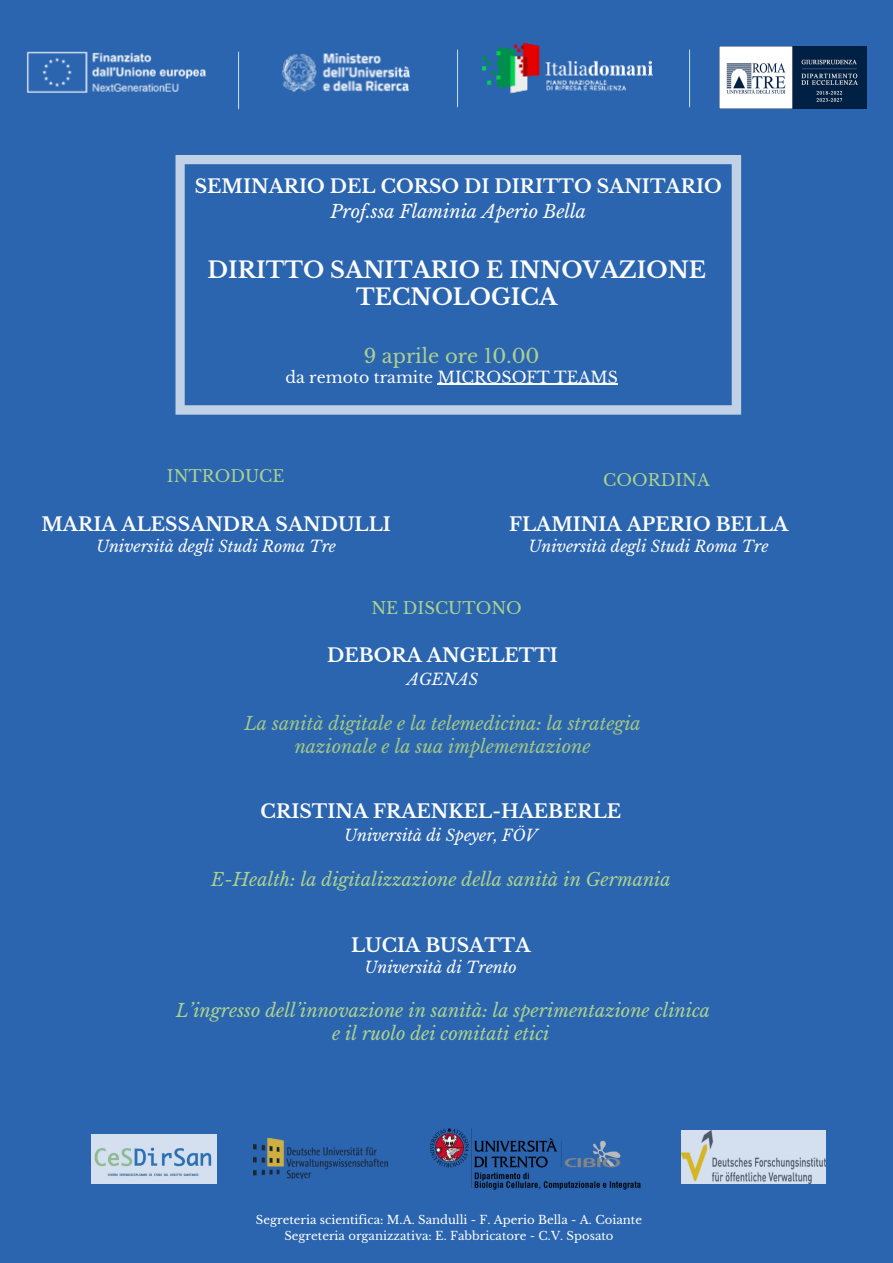
<style>
.page{position:relative;width:893px;height:1263px;background:#2b65af}
.page>*{position:absolute;margin:0;border:0;box-sizing:border-box;transform-origin:0 0}
.t1{font:700 22.5px/27px "Libre Baskerville";color:#fbfcfc;text-align:center}
.t2{font:19.5px "Libre Baskerville";color:#aad190}
.t3{font:700 18.75px "Libre Baskerville";color:#fbfcfc}
.t4{font:italic 18px/23.1px "Libre Baskerville";color:#aad190;text-align:center}
.t5{font:italic 18px/23.1px "Libre Baskerville";color:#a0c687;text-align:center}
.t6{font:italic 18px "Libre Baskerville";color:#fbfcfc}
.t7{font:16.5px "Libre Baskerville";color:#aad190}
.t8{font:italic 15.75px "Libre Baskerville";color:#fbfcfc}
.t9{font:15.75px "Libre Baskerville";color:#fbfcfc}
.t10{font:11.7px "Libre Baskerville";color:#fff}
.t11{font:11.7px "Libre Baskerville";color:#fbfcfc}
</style>
<div class="page">
<svg style="left:175px;top:155px;width:566px;height:260px"></svg>
<img style="left:91px;top:1134px;width:125px;height:49px">
<img style="left:254px;top:1138px;width:133px;height:41px">
<img style="left:681px;top:1130px;width:145px;height:53px">
<img style="left:430px;top:1128px;width:211px;height:62px">
<img style="left:27px;top:42px;width:664px;height:68px">
<img style="left:719px;top:47px;width:147px;height:61px">
<hr style="left:438px;top:384px;width:180px;height:1px;background:#fbfcfc">
<h3 class="t3" style="left:195px;top:175px;width:528px">SEMINARIO DEL CORSO DI DIRITTO SANITARIO</h3>
<h3 class="t6" style="left:330px;top:201px;width:257px">Prof.ssa Flaminia Aperio Bella</h3>
<h1 class="t1" style="left:207px;top:257px;width:500px">DIRITTO SANITARIO E INNOVAZIONE<br>TECNOLOGICA</h1>
<h4 class="t2" style="left:364px;top:344px;width:177px">9 aprile ore 10.00</h4>
<h4 class="t9" style="left:285px;top:367px;width:334px">da remoto tramite MICROSOFT TEAMS</h4>
<h5 class="t7" style="left:167px;top:466px;width:119px">INTRODUCE</h5>
<h5 class="t7" style="left:603px;top:470px;width:108px">COORDINA</h5>
<h4 class="t3" style="left:509px;top:513px;width:281px">FLAMINIA APERIO BELLA</h4>
<h4 class="t8" style="left:529px;top:537px;width:241px">Università degli Studi Roma Tre</h4>
<h4 class="t3" style="left:41px;top:513px;width:351px">MARIA ALESSANDRA SANDULLI</h4>
<h4 class="t8" style="left:96px;top:537px;width:241px">Università degli Studi Roma Tre</h4>
<p class="t7" style="left:371px;top:598px;width:152px">NE DISCUTONO</p>
<h2 class="t3" style="left:327px;top:644px;width:232px">DEBORA ANGELETTI</h2>
<h2 class="t8" style="left:407px;top:670px;width:73px">AGENAS</h2>
<h3 class="t5" style="left:244px;top:712px;width:398px">La sanità digitale e la telemedicina: la strategia nazionale e la sua implementazione</h3>
<p class="t3" style="left:261px;top:800px;width:362px">CRISTINA FRAENKEL-HAEBERLE</p>
<p class="t8" style="left:344px;top:826px;width:194px">Università di Speyer, FÖV</p>
<p class="t4" style="left:211px;top:868px;width:461px">E-Health: la digitalizzazione della sanità in Germania</p>
<h3 class="t3" style="left:351px;top:933px;width:181px">LUCIA BUSATTA</h3>
<h3 class="t8" style="left:365px;top:957px;width:153px">Università di Trento</h3>
<h3 class="t4" style="left:176px;top:999px;width:535px">L’ingresso dell’innovazione in sanità: la sperimentazione clinica e il ruolo dei comitati etici</h3>
<h5 class="t10" style="left:256px;top:1213px;width:387px">Segreteria scientifica: M.A. Sandulli - F. Aperio Bella - A. Coiante</h5>
<h3 class="t11" style="left:284px;top:1229px;width:331px">Segreteria organizzativa: E. Fabbricatore - C.V. Sposato</h3>
</div>
